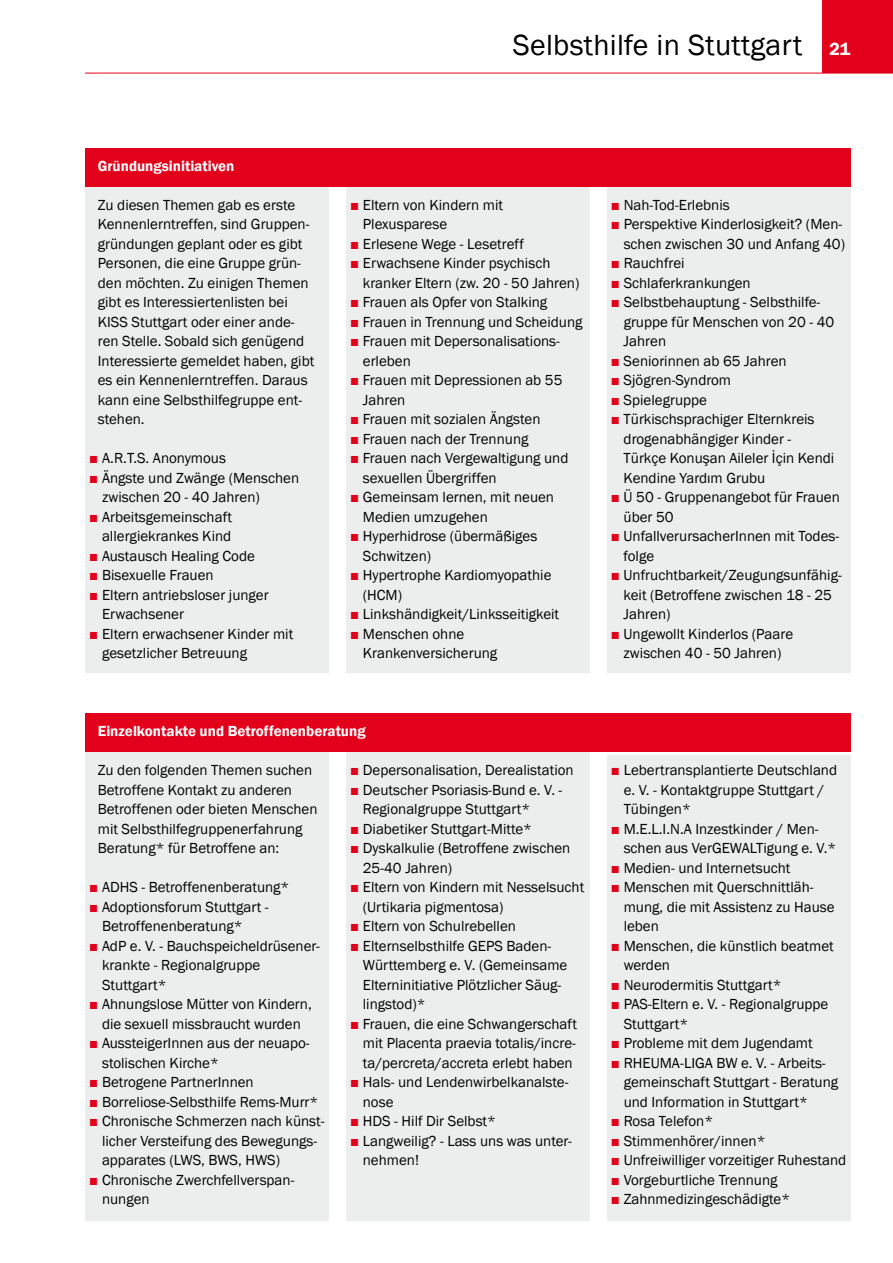
<style>
.page{position:relative;width:893px;height:1263px;background:#fff}
.page>*{position:absolute;margin:0;border:0;box-sizing:border-box;transform-origin:0 0}
.t1{font:30px "Franklin Gothic";letter-spacing:.01em;color:#000}
.t2{font:15px/19.5px "Franklin Gothic";color:#000}
.t3{font:600 15px "Franklin Gothic";color:#fff}
.s1{font-weight:600;font-size:18px;color:#fff}
.s2{color:#e2001a}
</style>
<div class="page">
<div style="left:822px;top:0;width:71px;height:73px;background:#e2001a"></div>
<hr style="left:85px;top:73px;width:808px;height:1px;background:#e2001a">
<div style="left:346px;top:748px;width:244px;height:472px;background:#eceded"></div>
<div style="left:607px;top:755px;width:243px;height:465px;background:#eceded"></div>
<div style="left:607px;top:181px;width:243px;height:492px;background:#eceded"></div>
<div style="left:346px;top:183px;width:244px;height:490px;background:#eceded"></div>
<div style="left:85px;top:183px;width:244px;height:490px;background:#eceded"></div>
<div style="left:85px;top:149px;width:765px;height:38px;background:#e2001a"></div>
<div style="left:85px;top:752px;width:244px;height:468px;background:#eceded"></div>
<div style="left:85px;top:714px;width:765px;height:38px;background:#e2001a"></div>
<h1 class="t1" style="left:513px;top:26px;width:339px">Selbsthilfe in Stuttgart <span class="s1">21</span></h1>
<p class="t3" style="left:98px;top:156px;width:138px">Gründungsinitiativen</p>
<p class="t2" style="left:98px;top:195px;width:218px">Zu diesen Themen gab es erste<br>Kennenlerntreffen, sind Gruppen&shy;gründungen geplant oder es gibt<br>Personen, die eine Gruppe grün&shy;den möchten. Zu einigen Themen gibt es Interessiertenlisten bei<br>KISS Stuttgart oder einer ande&shy;ren Stelle. Sobald sich genügend<br>Interessierte gemeldet haben, gibt es ein Kennenlerntreffen. Daraus kann eine Selbsthilfegruppe ent&shy;stehen.</p>
<p class="t2" style="left:89px;top:449px;width:138px"><span class="s2">■</span> A.R.T.S. Anonymous</p>
<p class="t2" style="left:102px;top:468px;width:199px;text-indent:-13px"><span class="s2">■</span> Ängste und Zwänge (Menschen zwischen 20 - 40 Jahren)</p>
<p class="t2" style="left:89px;top:507px;width:144px;text-align:right"><span class="s2">■</span> Arbeitsgemeinschaft allergiekrankes Kind</p>
<p class="t2" style="left:89px;top:546px;width:167px"><span class="s2">■</span> Austausch Healing Code</p>
<p class="t2" style="left:89px;top:566px;width:126px"><span class="s2">■</span> Bisexuelle Frauen</p>
<p class="t2" style="left:102px;top:585px;width:168px;text-indent:-13px"><span class="s2">■</span> Eltern antriebsloser junger<br>Erwachsener</p>
<p class="t2" style="left:102px;top:624px;width:193px;text-indent:-13px"><span class="s2">■</span> Eltern erwachsener Kinder mit gesetzlicher Betreuung</p>
<p class="t2" style="left:363px;top:195px;width:142px;text-indent:-13px"><span class="s2">■</span> Eltern von Kindern mit<br>Plexusparese</p>
<p class="t2" style="left:350px;top:234px;width:175px"><span class="s2">■</span> Erlesene Wege - Lesetreff</p>
<p class="t2" style="left:363px;top:254px;width:218px;text-indent:-13px"><span class="s2">■</span> Erwachsene Kinder psychisch kranker Eltern (zw. 20 - 50 Jahren)</p>
<p class="t2" style="left:350px;top:293px;width:199px"><span class="s2">■</span> Frauen als Opfer von Stalking</p>
<p class="t2" style="left:350px;top:312px;width:234px"><span class="s2">■</span> Frauen in Trennung und Scheidung</p>
<p class="t2" style="left:363px;top:332px;width:199px;text-indent:-13px"><span class="s2">■</span> Frauen mit Depersonalisations&shy;erleben</p>
<p class="t2" style="left:363px;top:371px;width:201px;text-indent:-13px"><span class="s2">■</span> Frauen mit Depressionen ab 55<br>Jahren</p>
<p class="t2" style="left:350px;top:410px;width:192px"><span class="s2">■</span> Frauen mit sozialen Ängsten</p>
<p class="t2" style="left:350px;top:429px;width:180px"><span class="s2">■</span> Frauen nach der Trennung</p>
<p class="t2" style="left:363px;top:449px;width:207px;text-indent:-13px"><span class="s2">■</span> Frauen nach Vergewaltigung und sexuellen Übergriffen</p>
<p class="t2" style="left:363px;top:488px;width:193px;text-indent:-13px"><span class="s2">■</span> Gemeinsam lernen, mit neuen<br>Medien umzugehen</p>
<p class="t2" style="left:363px;top:527px;width:176px;text-indent:-13px"><span class="s2">■</span> Hyperhidrose (übermäßiges<br>Schwitzen)</p>
<p class="t2" style="left:363px;top:566px;width:190px;text-indent:-13px"><span class="s2">■</span> Hypertrophe Kardiomyopathie (HCM)</p>
<p class="t2" style="left:350px;top:605px;width:211px"><span class="s2">■</span> Linkshändigkeit/Linksseitigkeit</p>
<p class="t2" style="left:363px;top:624px;width:136px;text-indent:-13px"><span class="s2">■</span> Menschen ohne<br>Krankenversicherung</p>
<p class="t2" style="left:611px;top:195px;width:120px"><span class="s2">■</span> Nah-Tod-Erlebnis</p>
<p class="t2" style="left:611px;top:215px;width:236px;text-align:right"><span class="s2">■</span> Perspektive Kinderlosigkeit? (Men&shy;schen zwischen 30 und Anfang 40)</p>
<p class="t2" style="left:611px;top:254px;width:75px"><span class="s2">■</span> Rauchfrei</p>
<p class="t2" style="left:611px;top:273px;width:141px"><span class="s2">■</span> Schlaferkrankungen</p>
<p class="t2" style="left:624px;top:293px;width:212px;text-indent:-13px"><span class="s2">■</span> Selbstbehauptung - Selbsthilfe&shy;gruppe für Menschen von 20 - 40<br>Jahren</p>
<p class="t2" style="left:611px;top:351px;width:177px"><span class="s2">■</span> Seniorinnen ab 65 Jahren</p>
<p class="t2" style="left:611px;top:371px;width:122px"><span class="s2">■</span> Sjögren-Syndrom</p>
<p class="t2" style="left:611px;top:390px;width:98px"><span class="s2">■</span> Spielegruppe</p>
<p class="t2" style="left:624px;top:410px;width:212px;text-indent:-13px"><span class="s2">■</span> Türkischsprachiger Elternkreis drogenabhängiger Kinder -<br>Türkçe Konuşan Aileler İçin Kendi<br>Kendine Yardım Grubu</p>
<p class="t2" style="left:624px;top:488px;width:218px;text-indent:-13px"><span class="s2">■</span> Ü 50 - Gruppenangebot für Frauen über 50</p>
<p class="t2" style="left:624px;top:527px;width:217px;text-indent:-13px"><span class="s2">■</span> UnfallverursacherInnen mit Todes&shy;folge</p>
<p class="t2" style="left:624px;top:566px;width:220px;text-indent:-13px"><span class="s2">■</span> Unfruchtbarkeit/Zeugungsunfähig&shy;keit (Betroffene zwischen 18 - 25<br>Jahren)</p>
<p class="t2" style="left:611px;top:624px;width:184px;text-align:center"><span class="s2">■</span> Ungewollt Kinderlos (Paare zwischen 40 - 50 Jahren)</p>
<p class="t3" style="left:98px;top:722px;width:269px">Einzelkontakte und Betroffenenberatung</p>
<p class="t2" style="left:98px;top:761px;width:221px">Zu den folgenden Themen suchen<br>Betroffene Kontakt zu anderen<br>Betroffenen oder bieten Menschen mit Selbsthilfegruppenerfahrung<br>Beratung* für Betroffene an:</p>
<p class="t2" style="left:89px;top:878px;width:202px"><span class="s2">■</span> ADHS - Betroffenenberatung*</p>
<p class="t2" style="left:102px;top:897px;width:168px;text-indent:-13px"><span class="s2">■</span> Adoptionsforum Stuttgart -<br>Betroffenenberatung*</p>
<p class="t2" style="left:102px;top:936px;width:219px;text-indent:-13px"><span class="s2">■</span> AdP e. V. - Bauchspeicheldrüsener&shy;krankte - Regionalgruppe<br>Stuttgart*</p>
<p class="t2" style="left:89px;top:995px;width:224px;text-align:center"><span class="s2">■</span> Ahnungslose Mütter von Kindern, die sexuell missbraucht wurden</p>
<p class="t2" style="left:102px;top:1034px;width:209px;text-indent:-13px"><span class="s2">■</span> AussteigerInnen aus der neuapo&shy;stolischen Kirche*</p>
<p class="t2" style="left:89px;top:1073px;width:166px"><span class="s2">■</span> Betrogene PartnerInnen</p>
<p class="t2" style="left:89px;top:1092px;width:231px"><span class="s2">■</span> Borreliose-Selbsthilfe Rems-Murr*</p>
<p class="t2" style="left:102px;top:1112px;width:224px;text-indent:-13px"><span class="s2">■</span> Chronische Schmerzen nach künst&shy;licher Versteifung des Bewegungs&shy;apparates (LWS, BWS, HWS)</p>
<p class="t2" style="left:102px;top:1170px;width:194px;text-indent:-13px"><span class="s2">■</span> Chronische Zwerchfellverspan&shy;nungen</p>
<p class="t2" style="left:350px;top:761px;width:225px"><span class="s2">■</span> Depersonalisation, Derealistation</p>
<p class="t2" style="left:363px;top:780px;width:201px;text-indent:-13px"><span class="s2">■</span> Deutscher Psoriasis-Bund e. V. -<br>Regionalgruppe Stuttgart*</p>
<p class="t2" style="left:350px;top:819px;width:183px"><span class="s2">■</span> Diabetiker Stuttgart-Mitte*</p>
<p class="t2" style="left:363px;top:839px;width:209px;text-indent:-13px"><span class="s2">■</span> Dyskalkulie (Betroffene zwischen<br>25-40 Jahren)</p>
<p class="t2" style="left:363px;top:878px;width:223px;text-indent:-13px"><span class="s2">■</span> Eltern von Kindern mit Nesselsucht (Urtikaria pigmentosa)</p>
<p class="t2" style="left:350px;top:917px;width:167px"><span class="s2">■</span> Eltern von Schulrebellen</p>
<p class="t2" style="left:363px;top:936px;width:206px;text-indent:-13px"><span class="s2">■</span> Elternselbsthilfe GEPS Baden-<br>Württemberg e. V. (Gemeinsame<br>Elterninitiative Plötzlicher Säug&shy;lingstod)*</p>
<p class="t2" style="left:363px;top:1014px;width:216px;text-align:justify;text-indent:-13px"><span class="s2">■</span> Frauen, die eine Schwangerschaft mit Placenta praevia totalis/incre&shy;ta/percreta/accreta erlebt haben</p>
<p class="t2" style="left:363px;top:1073px;width:207px;text-indent:-13px"><span class="s2">■</span> Hals- und Lendenwirbelkanalste&shy;nose</p>
<p class="t2" style="left:350px;top:1112px;width:147px"><span class="s2">■</span> HDS - Hilf Dir Selbst*</p>
<p class="t2" style="left:363px;top:1131px;width:211px;text-indent:-13px"><span class="s2">■</span> Langweilig? - Lass uns was unter&shy;nehmen!</p>
<p class="t2" style="left:624px;top:761px;width:215px;text-indent:-13px"><span class="s2">■</span> Lebertransplantierte Deutschland e. V. - Kontaktgruppe Stuttgart /<br>Tübingen*</p>
<p class="t2" style="left:624px;top:819px;width:214px;text-indent:-13px"><span class="s2">■</span> M.E.L.I.N.A Inzestkinder / Men&shy;schen aus VerGEWALTigung e. V.*</p>
<p class="t2" style="left:611px;top:858px;width:181px"><span class="s2">■</span> Medien- und Internetsucht</p>
<p class="t2" style="left:624px;top:878px;width:212px;text-indent:-13px"><span class="s2">■</span> Menschen mit Querschnittläh&shy;mung, die mit Assistenz zu Hause leben</p>
<p class="t2" style="left:624px;top:936px;width:212px;text-indent:-13px"><span class="s2">■</span> Menschen, die künstlich beatmet werden</p>
<p class="t2" style="left:611px;top:975px;width:172px"><span class="s2">■</span> Neurodermitis Stuttgart*</p>
<p class="t2" style="left:624px;top:995px;width:206px;text-indent:-13px"><span class="s2">■</span> PAS-Eltern e. V. - Regionalgruppe<br>Stuttgart*</p>
<p class="t2" style="left:611px;top:1034px;width:203px"><span class="s2">■</span> Probleme mit dem Jugendamt</p>
<p class="t2" style="left:624px;top:1053px;width:216px;text-indent:-13px"><span class="s2">■</span> RHEUMA-LIGA BW e. V. - Arbeits&shy;gemeinschaft Stuttgart - Beratung und Information in Stuttgart*</p>
<p class="t2" style="left:611px;top:1112px;width:104px"><span class="s2">■</span> Rosa Telefon*</p>
<p class="t2" style="left:611px;top:1131px;width:156px"><span class="s2">■</span> Stimmenhörer/innen*</p>
<p class="t2" style="left:611px;top:1151px;width:237px"><span class="s2">■</span> Unfreiwilliger vorzeitiger Ruhestand</p>
<p class="t2" style="left:611px;top:1170px;width:168px"><span class="s2">■</span> Vorgeburtliche Trennung</p>
<p class="t2" style="left:611px;top:1190px;width:181px"><span class="s2">■</span> Zahnmedizingeschädigte*</p>
</div>
